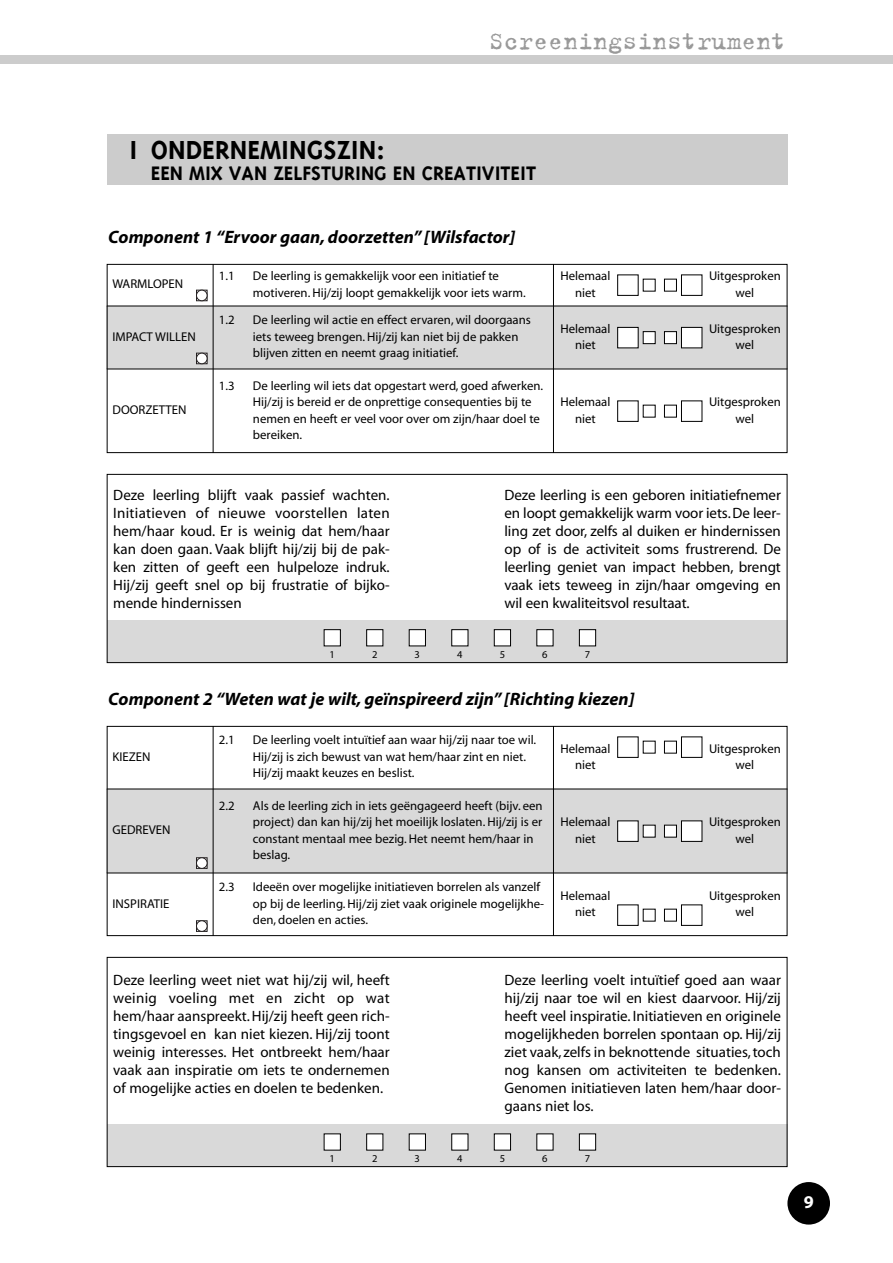
<style>
.page{position:relative;width:893px;height:1263px;background:#fff}
.page>*{position:absolute;margin:0;border:0;box-sizing:border-box;transform-origin:0 0}
.t1{font:700 30px "Triplex";color:#000}
.t2{font:27px "Trixie";color:#999}
.t3{font:700 22.5px "Triplex";color:#000}
.t4{font:italic 700 18px "Myriad";color:#000}
.t5{font:700 18px "Myriad";color:#fff}
.t6{font:15px/18px "Myriad";color:#000;text-align:justify}
.t7{font:12.75px/16.5px "Myriad";color:#000;text-align:center}
.t8{font:10.5px "Myriad";color:#000}
</style>
<div class="page">
<div style="left:107px;top:620px;width:680px;height:43px;background:#d9d9d9"></div>
<div style="left:0;top:55px;width:892px;height:9px;background:#ccc"></div>
<div style="left:787px;top:1182px;width:43px;height:43px;background:#000;border-radius:50%"></div>
<div style="left:107px;top:134px;width:680px;height:50px;background:#ccc"></div>
<svg style="left:106px;top:264px;width:681px;height:189px"></svg>
<div style="left:107px;top:474px;width:680px;height:189px;border:1px solid #000"></div>
<svg style="left:106px;top:726px;width:681px;height:441px"></svg>
<div style="left:324px;top:630px;width:16px;height:16px;background:#fff"></div>
<div style="left:324px;top:629px;width:17px;height:17px;border:1px solid #000"></div>
<div style="left:367px;top:630px;width:15px;height:16px;background:#fff"></div>
<div style="left:366px;top:629px;width:17px;height:17px;border:1px solid #000"></div>
<div style="left:409px;top:630px;width:16px;height:16px;background:#fff"></div>
<div style="left:409px;top:629px;width:17px;height:17px;border:1px solid #000"></div>
<div style="left:452px;top:630px;width:15px;height:16px;background:#fff"></div>
<div style="left:451px;top:629px;width:17px;height:17px;border:1px solid #000"></div>
<div style="left:494px;top:630px;width:16px;height:16px;background:#fff"></div>
<div style="left:494px;top:629px;width:17px;height:17px;border:1px solid #000"></div>
<div style="left:537px;top:630px;width:15px;height:16px;background:#fff"></div>
<div style="left:579px;top:630px;width:16px;height:16px;background:#fff"></div>
<div style="left:579px;top:629px;width:17px;height:17px;border:1px solid #000"></div>
<div style="left:324px;top:1134px;width:16px;height:16px;background:#fff"></div>
<div style="left:367px;top:1134px;width:15px;height:16px;background:#fff"></div>
<div style="left:409px;top:1134px;width:16px;height:16px;background:#fff"></div>
<div style="left:452px;top:1134px;width:15px;height:16px;background:#fff"></div>
<div style="left:494px;top:1134px;width:16px;height:16px;background:#fff"></div>
<div style="left:494px;top:1134px;width:17px;height:17px;border:1px solid #000"></div>
<div style="left:537px;top:1134px;width:15px;height:16px;background:#fff"></div>
<div style="left:579px;top:1134px;width:16px;height:16px;background:#fff"></div>
<div style="left:579px;top:1134px;width:17px;height:17px;border:1px solid #000"></div>
<div style="left:196px;top:290px;width:11px;height:11px;border:1px solid #231f20"></div>
<div style="left:196px;top:290px;width:11px;height:11px;background:#fff;border-radius:50%"></div>
<div style="left:196px;top:290px;width:11px;height:11px;border:1px solid #231f20;border-radius:50%"></div>
<div style="left:196px;top:353px;width:11px;height:11px;border:1px solid #231f20"></div>
<div style="left:196px;top:353px;width:11px;height:11px;background:#fff;border-radius:50%"></div>
<div style="left:196px;top:353px;width:11px;height:11px;border:1px solid #231f20;border-radius:50%"></div>
<div style="left:196px;top:857px;width:11px;height:12px;border:1px solid #231f20"></div>
<div style="left:196px;top:858px;width:11px;height:10px;background:#fff;border-radius:50%"></div>
<div style="left:196px;top:857px;width:11px;height:12px;border:1px solid #231f20;border-radius:50%"></div>
<div style="left:196px;top:920px;width:11px;height:12px;border:1px solid #231f20"></div>
<div style="left:196px;top:921px;width:11px;height:10px;background:#fff;border-radius:50%"></div>
<div style="left:196px;top:920px;width:11px;height:12px;border:1px solid #231f20;border-radius:50%"></div>
<hr style="left:107px;top:369px;width:680px;height:1px;background:#000">
<h2 class="t2" style="left:489px;top:32px;width:298px">Screeningsinstrument</h2>
<h1 class="t1" style="left:129px;top:138px;width:257px">I ONDERNEMINGSZIN:</h1>
<h3 class="t3" style="left:151px;top:164px;width:387px">EEN MIX VAN ZELFSTURING EN CREATIVITEIT</h3>
<p class="t4" style="left:108px;top:230px;width:408px">Component 1 “Ervoor gaan, doorzetten” [Wilsfactor]</p>
<p class="t7" style="left:112px;top:277px;width:72px">WARMLOPEN</p>
<p class="t7" style="left:112px;top:329px;width:85px">IMPACT WILLEN</p>
<p class="t7" style="left:112px;top:403px;width:76px">DOORZETTEN</p>
<p class="t7" style="left:219px;top:268px;width:17px">1.1</p>
<p class="t7" style="left:253px;top:268px;width:274px;text-align:left">De leerling is gemakkelijk voor een initiatief te motiveren. Hij/zij loopt gemakkelijk voor iets warm.</p>
<p class="t7" style="left:560px;top:268px;width:51px">Helemaal niet</p>
<p class="t7" style="left:709px;top:268px;width:73px">Uitgesproken wel</p>
<p class="t7" style="left:219px;top:313px;width:17px">1.2</p>
<p class="t7" style="left:253px;top:313px;width:279px;text-align:left">De leerling wil actie en effect ervaren, wil doorgaans iets teweeg brengen. Hij/zij kan niet bij de pakken blijven zitten en neemt graag initiatief.</p>
<p class="t7" style="left:560px;top:321px;width:51px">Helemaal niet</p>
<p class="t7" style="left:709px;top:321px;width:73px">Uitgesproken wel</p>
<p class="t7" style="left:219px;top:378px;width:17px">1.3</p>
<p class="t7" style="left:253px;top:378px;width:292px;text-align:left">De leerling wil iets dat opgestart werd, goed afwerken.<br>Hij/zij is bereid er de onprettige consequenties bij te nemen en heeft er veel voor over om zijn/haar doel te bereiken.</p>
<p class="t7" style="left:560px;top:394px;width:51px">Helemaal niet</p>
<p class="t7" style="left:709px;top:394px;width:73px">Uitgesproken wel</p>
<p class="t6" style="left:113px;top:487px;width:278px">Deze leerling blijft vaak passief wachten.<br>Initiatieven of nieuwe voorstellen laten hem/haar koud. Er is weinig dat hem/haar kan doen gaan. Vaak blijft hij/zij bij de pak&shy;ken zitten of geeft een hulpeloze indruk.<br>Hij/zij geeft snel op bij frustratie of bijko&shy;mende hindernissen</p>
<p class="t6" style="left:504px;top:487px;width:278px">Deze leerling is een geboren initiatiefnemer en loopt gemakkelijk warm voor iets. De leer&shy;ling zet door, zelfs al duiken er hindernissen op of is de activiteit soms frustrerend. De leerling geniet van impact hebben, brengt vaak iets teweeg in zijn/haar omgeving en wil een kwaliteitsvol resultaat.</p>
<p class="t8" style="left:329px;top:650px;width:7px">1</p>
<p class="t8" style="left:372px;top:650px;width:7px">2</p>
<p class="t8" style="left:414px;top:650px;width:7px">3</p>
<p class="t8" style="left:457px;top:650px;width:7px">4</p>
<p class="t8" style="left:499px;top:650px;width:7px">5</p>
<p class="t8" style="left:542px;top:650px;width:7px">6</p>
<p class="t8" style="left:584px;top:650px;width:7px">7</p>
<p class="t4" style="left:108px;top:692px;width:527px">Component 2 “Weten wat je wilt, geïnspireerd zijn” [Richting kiezen]</p>
<p class="t7" style="left:112px;top:749px;width:39px">KIEZEN</p>
<p class="t7" style="left:112px;top:823px;width:60px">GEDREVEN</p>
<p class="t7" style="left:112px;top:896px;width:58px">INSPIRATIE</p>
<p class="t7" style="left:219px;top:733px;width:17px">2.1</p>
<p class="t7" style="left:253px;top:733px;width:285px;text-align:left">De leerling voelt intuïtief aan waar hij/zij naar toe wil.<br>Hij/zij is zich bewust van wat hem/haar zint en niet.<br>Hij/zij maakt keuzes en beslist.</p>
<p class="t7" style="left:560px;top:741px;width:51px">Helemaal niet</p>
<p class="t7" style="left:709px;top:741px;width:73px">Uitgesproken wel</p>
<p class="t7" style="left:219px;top:798px;width:17px">2.2</p>
<p class="t7" style="left:253px;top:798px;width:291px;text-align:left">Als de leerling zich in iets geëngageerd heeft (bijv. een project) dan kan hij/zij het moeilijk loslaten. Hij/zij is er constant mentaal mee bezig. Het neemt hem/haar in beslag.</p>
<p class="t7" style="left:560px;top:814px;width:51px">Helemaal niet</p>
<p class="t7" style="left:709px;top:814px;width:73px">Uitgesproken wel</p>
<p class="t7" style="left:219px;top:880px;width:17px">2.3</p>
<p class="t7" style="left:253px;top:880px;width:293px;text-align:left">Ideeën over mogelijke initiatieven borrelen als vanzelf op bij de leerling. Hij/zij ziet vaak originele mogelijkhe&shy;den, doelen en acties.</p>
<p class="t7" style="left:560px;top:888px;width:51px">Helemaal niet</p>
<p class="t7" style="left:709px;top:888px;width:73px">Uitgesproken wel</p>
<p class="t6" style="left:113px;top:972px;width:278px">Deze leerling weet niet wat hij/zij wil, heeft weinig voeling met en zicht op wat hem/haar aanspreekt. Hij/zij heeft geen rich&shy;tingsgevoel en kan niet kiezen. Hij/zij toont weinig interesses. Het ontbreekt hem/haar vaak aan inspiratie om iets te ondernemen of mogelijke acties en doelen te bedenken.</p>
<p class="t6" style="left:504px;top:972px;width:278px">Deze leerling voelt intuïtief goed aan waar hij/zij naar toe wil en kiest daarvoor. Hij/zij heeft veel inspiratie. Initiatieven en originele mogelijkheden borrelen spontaan op. Hij/zij ziet vaak, zelfs in beknottende situaties, toch nog kansen om activiteiten te bedenken.<br>Genomen initiatieven laten hem/haar door&shy;gaans niet los.</p>
<p class="t8" style="left:329px;top:1154px;width:7px">1</p>
<p class="t8" style="left:372px;top:1154px;width:7px">2</p>
<p class="t8" style="left:414px;top:1154px;width:7px">3</p>
<p class="t8" style="left:457px;top:1154px;width:7px">4</p>
<p class="t8" style="left:499px;top:1154px;width:7px">5</p>
<p class="t8" style="left:542px;top:1154px;width:7px">6</p>
<p class="t8" style="left:584px;top:1154px;width:7px">7</p>
<p class="t5" style="left:803px;top:1195px;width:11px">9</p>
</div>
